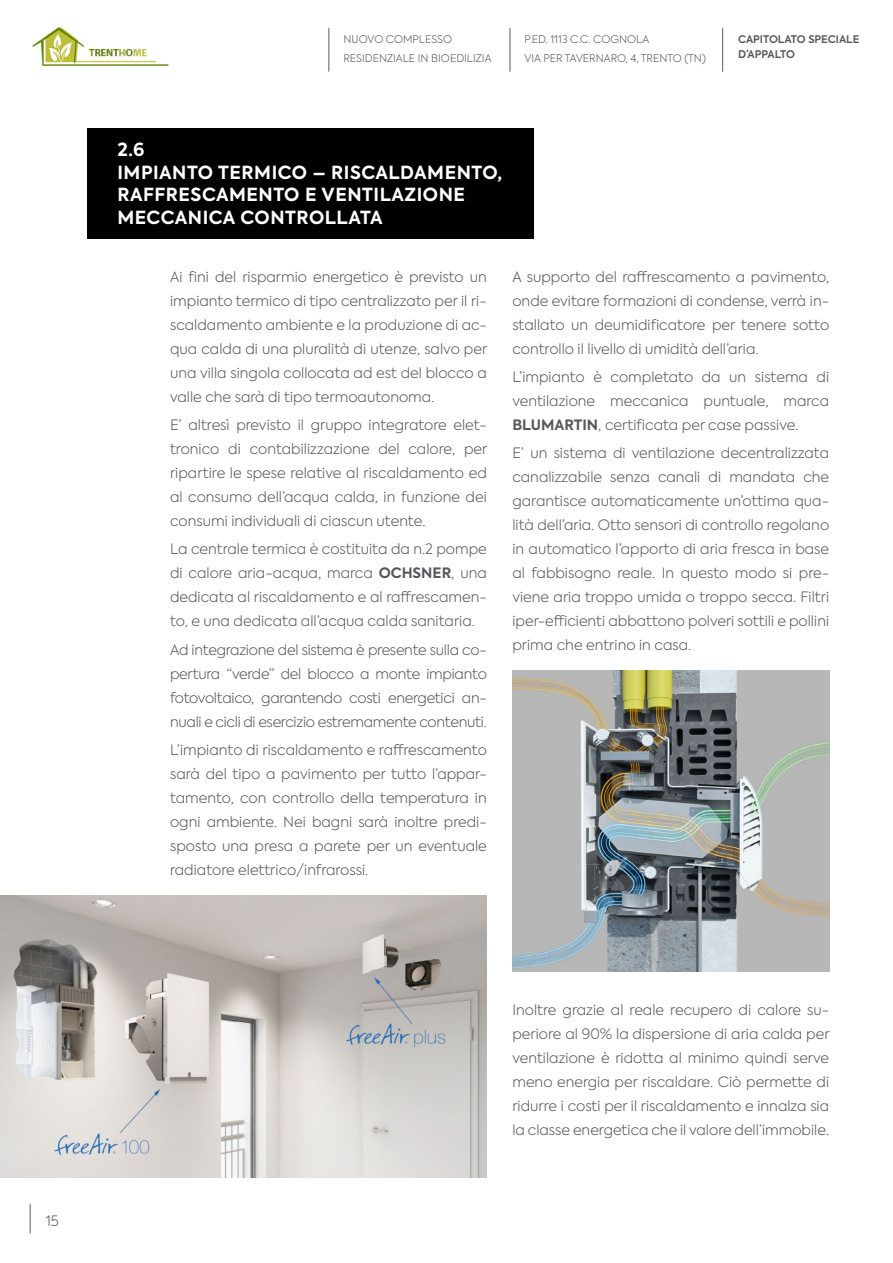
<style>
.page{position:relative;width:893px;height:1263px;background:#fff}
.page>*{position:absolute;margin:0;border:0;box-sizing:border-box;transform-origin:0 0}
.t1{font:700 18px/22.5px "Axiforma";letter-spacing:.03em;color:#fff}
.t2{font:300 14.25px/24px "Axiforma";color:#58585a;text-align:justify}
.t3{font:300 10.5px/19.2px "Axiforma";color:#58585a}
.t4{font:600 10.5px/15px "Axiforma";color:#58585a}
.s1{font-weight:700}
</style>
<div class="page">
<svg style="left:30px;top:1204px;width:1px;height:29px"></svg>
<hr style="left:510px;top:28px;width:1px;height:44px;background:#58585a">
<hr style="left:722px;top:28px;width:1px;height:44px;background:#58585a">
<hr style="left:328px;top:28px;width:1px;height:44px;background:#58585a">
<img style="left:32px;top:27px;width:137px;height:39px">
<div style="left:88px;top:128px;width:446px;height:110px;background:#000"></div>
<img style="left:512px;top:671px;width:317px;height:301px">
<img style="left:0;top:896px;width:487px;height:282px">
<p class="t2" style="left:46px;top:1208px;width:15px">15</p>
<p class="t3" style="left:343px;top:30px;width:150px">NUOVO COMPLESSO<br>RESIDENZIALE IN BIOEDILIZIA</p>
<p class="t4" style="left:738px;top:32px;width:123px">CAPITOLATO SPECIALE<br>D’APPALTO</p>
<p class="t3" style="left:525px;top:30px;width:183px">P.ED. 1113 C.C. COGNOLA<br>VIA PER TAVERNARO, 4, TRENTO (TN)</p>
<p class="t1" style="left:117px;top:139px;width:386px">2.6<br>IMPIANTO TERMICO – RISCALDAMENTO,<br>RAFFRESCAMENTO E VENTILAZIONE<br>MECCANICA CONTROLLATA</p>
<p class="t2" style="left:170px;top:264px;width:319px">Ai fini del risparmio energetico è previsto un impianto termico di tipo centralizzato per il ri&shy;scaldamento ambiente e la produzione di ac&shy;qua calda di una pluralità di utenze, salvo per una villa singola collocata ad est del blocco a valle che sarà di tipo termoautonoma.</p>
<p class="t2" style="left:170px;top:413px;width:319px">E’ altresì previsto il gruppo integratore elet&shy;tronico di contabilizzazione del calore, per ripartire le spese relative al riscaldamento ed al consumo dell’acqua calda, in funzione dei consumi individuali di ciascun utente.</p>
<p class="t2" style="left:170px;top:537px;width:318px">La centrale termica è costituita da n.2 pompe di calore aria-acqua, marca <span class="s1">OCHSNER</span>, una dedicata al riscaldamento e al raffrescamen&shy;to, e una dedicata all’acqua calda sanitaria.</p>
<p class="t2" style="left:170px;top:637px;width:318px">Ad integrazione del sistema è presente sulla co&shy;pertura “verde” del blocco a monte impianto fotovoltaico, garantendo costi energetici an&shy;nuali e cicli di esercizio estremamente contenuti.</p>
<p class="t2" style="left:170px;top:737px;width:318px">L’impianto di riscaldamento e raffrescamento sarà del tipo a pavimento per tutto l’appar&shy;tamento, con controllo della temperatura in ogni ambiente. Nei bagni sarà inoltre predi&shy;sposto una presa a parete per un eventuale radiatore elettrico/infrarossi.</p>
<p class="t2" style="left:512px;top:264px;width:318px">A supporto del raffrescamento a pavimento, onde evitare formazioni di condense, verrà in&shy;stallato un deumidificatore per tenere sotto controllo il livello di umidità dell’aria.</p>
<p class="t2" style="left:512px;top:365px;width:318px">L’impianto è completato da un sistema di ventilazione meccanica puntuale, marca <span class="s1">BLUMARTIN</span>, certificata per case passive.</p>
<p class="t2" style="left:512px;top:441px;width:318px">E’ un sistema di ventilazione decentralizzata canalizzabile senza canali di mandata che garantisce automaticamente un’ottima qua&shy;lità dell’aria. Otto sensori di controllo regolano in automatico l’apporto di aria fresca in base al fabbisogno reale. In questo modo si pre&shy;viene aria troppo umida o troppo secca. Filtri iper-efficienti abbattono polveri sottili e pollini prima che entrino in casa.</p>
<p class="t2" style="left:512px;top:997px;width:319px">Inoltre grazie al reale recupero di calore su&shy;periore al 90% la dispersione di aria calda per ventilazione è ridotta al minimo quindi serve meno energia per riscaldare. Ciò permette di ridurre i costi per il riscaldamento e innalza sia la classe energetica che il valore dell’immobile.</p>
</div>
